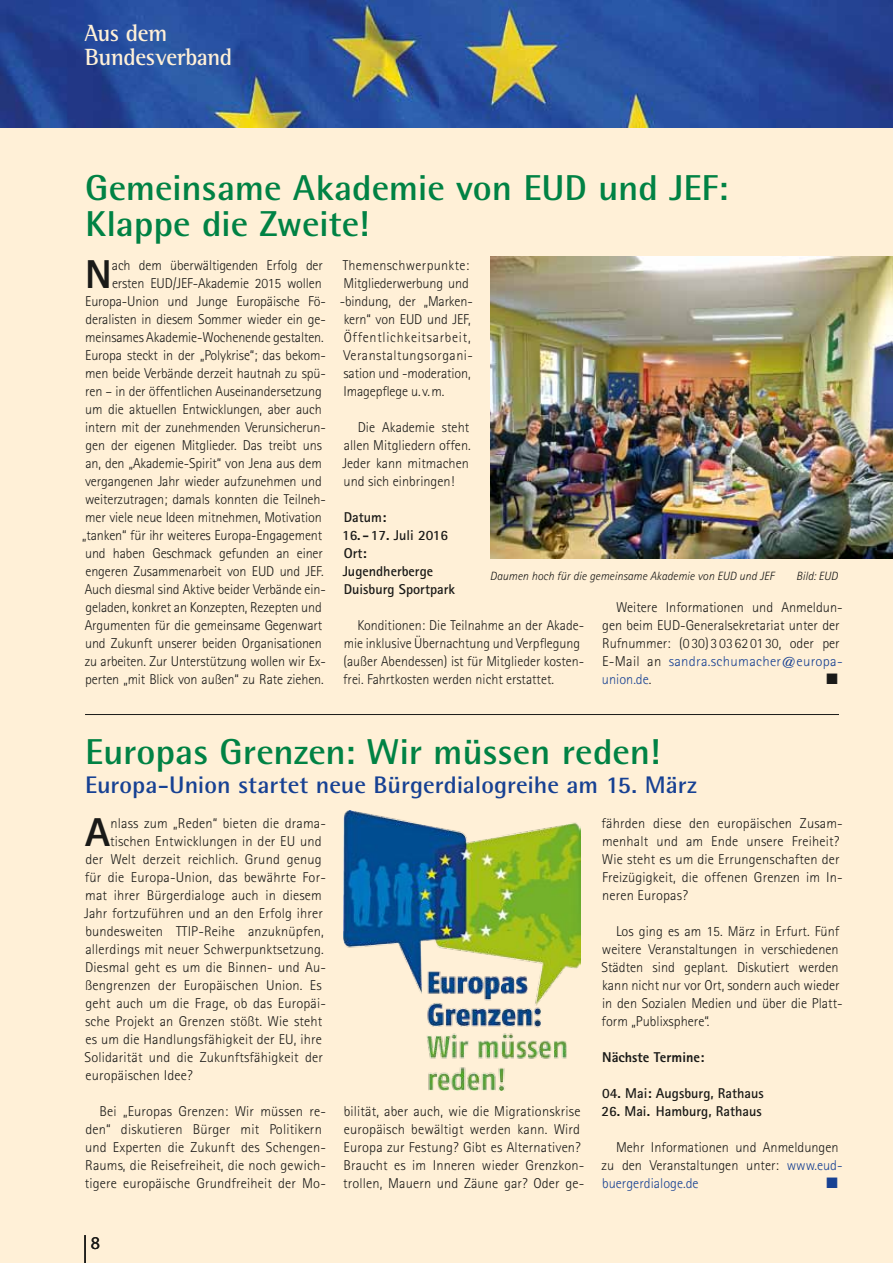
<style>
.page{position:relative;width:893px;height:1263px;background:#fff0d7}
.page>*{position:absolute;margin:0;border:0;box-sizing:border-box;transform-origin:0 0}
.t1{font:800 40.35px "Rotis Sans Serif Std";color:#1a1a18}
.t2{font:700 36px/36px "Rotis Semi Sans Std";letter-spacing:-.005em;color:#008244;scale:1.05 1}
.t3{font:700 24px "Rotis Semi Sans Std";color:#174193;scale:1.05 1}
.t4{font:700 24px/24px "Rotis Semi Serif Std";letter-spacing:-.01em;color:#fff0d7;scale:.96 1}
.t5{font:18px "Myriad Pro";color:#1a1a18}
.t6{font:300 14.25px/18px "Rotis Sans Serif Std";color:#1a1a18}
.t7{font:700 14.25px/18px "Rotis Sans Serif Std";color:#1a1a18}
.t8{font:800 14.25px "Rotis Sans Serif Std";color:#1a1a18}
.t9{font:italic 300 12px "Rotis Sans Serif Std";color:#1a1a18}
.s1{color:#174193}
</style>
<div class="page">
<img style="left:0;top:0;width:893px;height:128px">
<hr style="left:84px;top:1235px;width:2px;height:28px;background:#1a1a18">
<img style="left:490px;top:257px;width:403px;height:301px">
<img style="left:343px;top:810px;width:238px;height:280px">
<hr style="left:85px;top:714px;width:754px;height:1px;background:#1a1a18">
<h3 class="t4" style="left:85px;top:21px;width:155px">A s dem<br>Bundesverband</h3>
<h2 class="t2" style="left:85px;top:170px;width:614px">Gemeinsame Akademie von EUD und JEF:<br>Klappe die Zweite!</h2>
<p class="t6" style="left:82px;top:256px;width:245px;text-align:right">ach dem überwältigenden Erfolg der ersten EUD/JEF-Akademie 2015 wollen Europa-Union und Junge Europäische Fö&shy;deralisten in diesem Sommer wieder ein ge&shy;meinsames Akademie-Wochenende gestalten.<br>Europa steckt in der „Polykrise“; das bekom&shy;men beide Verbände derzeit hautnah zu spü&shy;ren – in der öffentlichen Auseinandersetzung um die aktuellen Entwicklungen, aber auch intern mit der zunehmenden Verunsicherun&shy;gen der eigenen Mitglieder. Das treibt uns an, den „Akademie-Spirit“ von Jena aus dem vergangenen Jahr wieder aufzunehmen und weiterzutragen; damals konnten die Teilneh&shy;mer viele neue Ideen mitnehmen, Motivation „tanken“ für ihr weiteres Europa-Engagement und haben Geschmack gefunden an einer engeren Zusammenarbeit von EUD und JEF.<br>Auch diesmal sind Aktive beider Verbände ein&shy;geladen, konkret an Konzepten, Rezepten und Argumenten für die gemeinsame Gegenwart und Zukunft unserer beiden Organisationen zu arbeiten. Zur Unterstützung wollen wir Ex&shy;perten „mit Blick von außen“ zu Rate ziehen.</p>
<p class="t6" style="left:340px;top:256px;width:135px">Themenschwerpunkte:<br>Mitgliederwerbung und -bindung, der „Marken&shy;kern“ von EUD und JEF,<br>Öffentlichkeitsarbeit,<br>Veranstaltungsorgani&shy;sation und -moderation,<br>Imagepflege u.v.m.</p>
<h1 class="t1" style="left:85px;top:249px;width:28px">N</h1>
<p class="t6" style="left:342px;top:418px;width:130px;text-indent:15px">Die Akademie steht allen Mitgliedern offen.<br>Jeder kann mitmachen und sich einbringen!</p>
<p class="t7" style="left:344px;top:508px;width:44px">Datum:</p>
<p class="t7" style="left:342px;top:526px;width:115px">16. -17. Juli 2016<br>Ort:<br>Jugendherberge<br>Duisburg Sportpark</p>
<p class="t6" style="left:343px;top:616px;width:243px;text-indent:14px">Konditionen: Die Teilnahme an der Akade&shy;mie inklusive Übernachtung und Verpflegung (außer Abendessen) ist für Mitglieder kosten&shy;frei. Fahrtkosten werden nicht erstattet.</p>
<p class="t9" style="left:490px;top:569px;width:285px">Daumen hoch für die gemeinsame Akademie von EUD und JEF</p>
<p class="t9" style="left:796px;top:569px;width:43px">Bild: EUD</p>
<p class="t6" style="left:602px;top:598px;width:242px;text-indent:14px">Weitere Informationen und Anmeldun&shy;gen beim EUD-Generalsekretariat unter der Rufnummer: (0 30) 3 03 62 01 30, oder per E-Mail an <span class="s1">sandra.schumacher@europa&shy;union.de</span>.</p>
<h2 class="t2" style="left:85px;top:733px;width:549px">Europas Grenzen: Wir müssen reden!</h2>
<h3 class="t3" style="left:85px;top:770px;width:584px">Europa-Union startet neue Bürgerdialogreihe am 15. März</h3>
<h1 class="t1" style="left:85px;top:807px;width:26px">A</h1>
<p class="t6" style="left:111px;top:814px;width:217px">nlass zum „Reden“ bieten die drama-</p>
<p class="t6" style="left:110px;top:832px;width:213px">tischen Entwicklungen in der EU und</p>
<p class="t6" style="left:86px;top:850px;width:238px">der Welt derzeit reichlich. Grund genug</p>
<p class="t6" style="left:85px;top:868px;width:243px">für die Europa-Union, das bewährte For-</p>
<p class="t6" style="left:85px;top:886px;width:238px">mat ihrer Bürgerdialoge auch in diesem</p>
<p class="t6" style="left:84px;top:904px;width:240px">Jahr fortzuführen und an den Erfolg ihrer</p>
<p class="t6" style="left:85px;top:922px;width:240px">bundesweiten TTIP-Reihe anzuknüpfen,</p>
<p class="t6" style="left:85px;top:940px;width:240px">allerdings mit neuer Schwerpunktsetzung.</p>
<p class="t6" style="left:85px;top:958px;width:242px">Diesmal geht es um die Binnen- und Au-</p>
<p class="t6" style="left:85px;top:976px;width:238px">ßengrenzen der Europäischen Union. Es</p>
<p class="t6" style="left:86px;top:994px;width:242px">geht auch um die Frage, ob das Europäi-</p>
<p class="t6" style="left:85px;top:1012px;width:239px">sche Projekt an Grenzen stößt. Wie steht</p>
<p class="t6" style="left:86px;top:1030px;width:238px">es um die Handlungsfähigkeit der EU, ihre</p>
<p class="t6" style="left:85px;top:1048px;width:240px">Solidarität und die Zukunftsfähigkeit der</p>
<p class="t6" style="left:86px;top:1066px;width:109px">europäischen Idee?</p>
<p class="t6" style="left:85px;top:1102px;width:243px;text-indent:15px">Bei „Europas Grenzen: Wir müssen re&shy;den“ diskutieren Bürger mit Politikern und Experten die Zukunft des Schengen-Raums, die Reisefreiheit, die noch gewich&shy;tigere europäische Grundfreiheit der Mo-</p>
<p class="t6" style="left:343px;top:1102px;width:243px">bilität, aber auch, wie die Migrationskrise europäisch bewältigt werden kann. Wird Europa zur Festung? Gibt es Alternativen?<br>Braucht es im Inneren wieder Grenzkon&shy;trollen, Mauern und Zäune gar? Oder ge-</p>
<p class="t6" style="left:602px;top:814px;width:243px">fährden diese den europäischen Zusam&shy;menhalt und am Ende unsere Freiheit?<br>Wie steht es um die Errungenschaften der Freizügigkeit, die offenen Grenzen im In&shy;neren Europas?</p>
<p class="t6" style="left:601px;top:922px;width:243px;text-indent:15px">Los ging es am 15. März in Erfurt. Fünf weitere Veranstaltungen in verschiedenen Städten sind geplant. Diskutiert werden kann nicht nur vor Ort, sondern auch wieder in den Sozialen Medien und über die Platt&shy;form „Publixsphere“.</p>
<p class="t8" style="left:602px;top:1048px;width:104px">Nächste Termine:</p>
<p class="t7" style="left:602px;top:1084px;width:163px">04. Mai: Augsburg, Rathaus</p>
<p class="t7" style="left:602px;top:1102px;width:162px">26. Mai. Hamburg, Rathaus</p>
<p class="t6" style="left:602px;top:1138px;width:243px;text-indent:14px">Mehr Informationen und Anmeldungen zu den Veranstaltungen unter: <span class="s1">www.eud&shy;buergerdialoge.de</span></p>
<p class="t5" style="left:91px;top:1232px;width:11px">8</p>
</div>
